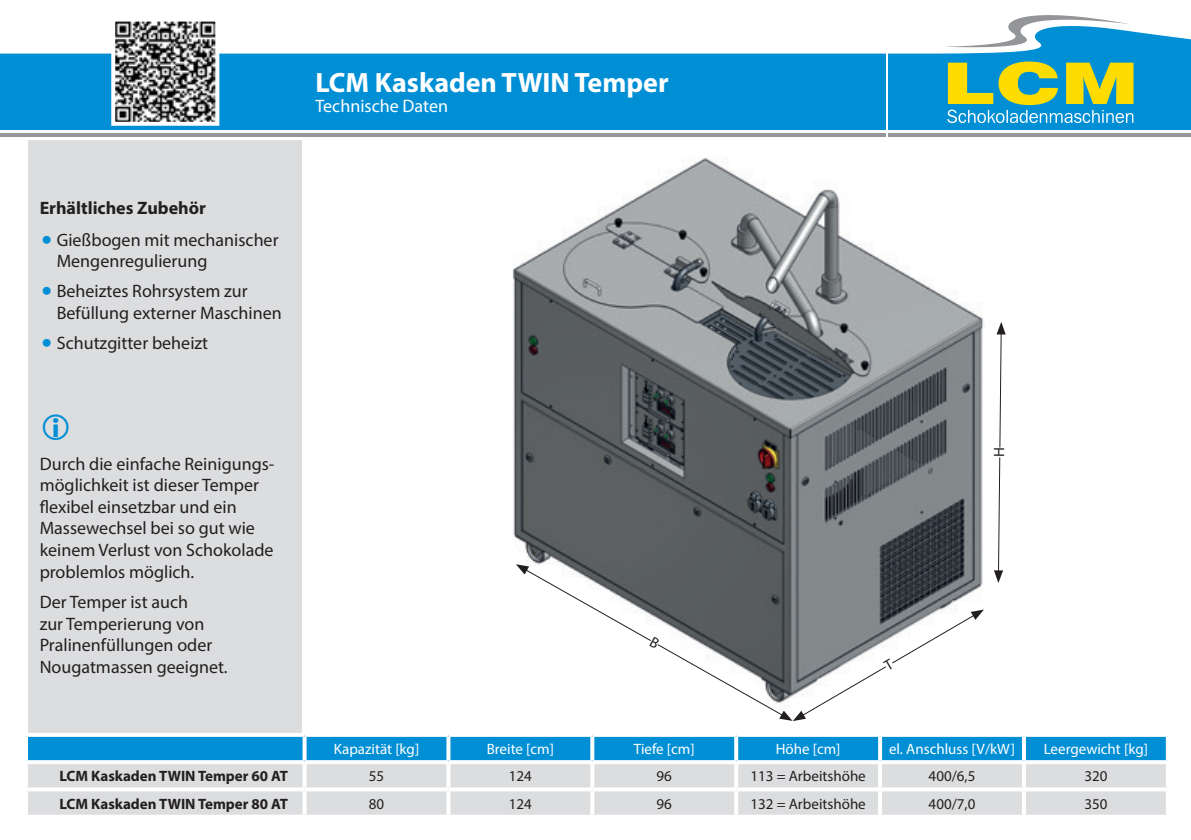
<style>
.page{position:relative;width:1191px;height:840px;background:#fff}
.page>*{position:absolute;margin:0;border:0;box-sizing:border-box;transform-origin:0 0}
.MASCHINE{font:700 28px "Myriad Pro";color:#fff}
.Beschreibung_Karten{font:18px/21.6px "Myriad Pro";color:#231f20}
.Beschreibung_Karten-2{font:700 18px "Myriad Pro";color:#231f20}
.Maschine_normal{font:18px "Myriad Pro";color:#fff}
.Tab_Header{font:15px "Myriad Pro";color:#fff}
.Tab_Text{font:15px "Myriad Pro";color:#231f20}
.Tab_Typ{font:700 15px "Myriad Pro";color:#231f20}
</style>
<div class="page">
<svg style="left:889px;top:15px;width:302px;height:115px"></svg>
<hr style="left:889px;top:133px;width:302px;height:4px;background:#939598">
<div style="left:0;top:53px;width:885px;height:77px;background:#008fd5"></div>
<hr style="left:0;top:133px;width:885px;height:4px;background:#939598">
<svg style="left:109px;top:21px;width:112px;height:107px;background:#848b8e"></svg>
<img style="left:513px;top:158px;width:493px;height:425px">
<div style="left:28px;top:140px;width:274px;height:592px;background:#dcdddf"></div>
<div style="left:28px;top:736px;width:1137px;height:23px;background:#008fd5"></div>
<div style="left:28px;top:764px;width:1137px;height:50px;background:#dcdddf"></div>
<svg style="left:734px;top:736px;width:4px;height:23px"></svg>
<svg style="left:446px;top:764px;width:4px;height:23px"></svg>
<hr style="left:590px;top:763px;width:4px;height:24px;background:#fff">
<hr style="left:734px;top:763px;width:4px;height:24px;background:#fff">
<hr style="left:878px;top:763px;width:4px;height:24px;background:#fff">
<hr style="left:1022px;top:763px;width:4px;height:24px;background:#fff">
<svg style="left:28px;top:787px;width:276px;height:4px"></svg>
<svg style="left:304px;top:787px;width:144px;height:4px"></svg>
<svg style="left:592px;top:787px;width:144px;height:4px"></svg>
<svg style="left:736px;top:787px;width:144px;height:4px"></svg>
<hr style="left:734px;top:791px;width:4px;height:23px;background:#fff">
<svg style="left:880px;top:787px;width:144px;height:4px"></svg>
<hr style="left:878px;top:791px;width:4px;height:23px;background:#fff">
<svg style="left:1024px;top:787px;width:142px;height:4px"></svg>
<hr style="left:1022px;top:791px;width:4px;height:23px;background:#fff">
<svg style="left:448px;top:787px;width:144px;height:4px"></svg>
<svg style="left:446px;top:791px;width:4px;height:23px"></svg>
<hr style="left:590px;top:791px;width:4px;height:23px;background:#fff">
<svg style="left:590px;top:736px;width:4px;height:23px"></svg>
<svg style="left:28px;top:814px;width:275px;height:1px"></svg>
<svg style="left:306px;top:814px;width:141px;height:1px"></svg>
<svg style="left:450px;top:814px;width:141px;height:1px"></svg>
<svg style="left:738px;top:814px;width:140px;height:1px"></svg>
<svg style="left:882px;top:814px;width:140px;height:1px"></svg>
<svg style="left:1026px;top:814px;width:140px;height:1px"></svg>
<svg style="left:302px;top:736px;width:4px;height:23px"></svg>
<svg style="left:446px;top:736px;width:4px;height:23px"></svg>
<svg style="left:594px;top:814px;width:141px;height:1px"></svg>
<svg style="left:878px;top:736px;width:4px;height:23px"></svg>
<svg style="left:1165px;top:736px;width:3px;height:23px"></svg>
<svg style="left:1024px;top:759px;width:144px;height:2px"></svg>
<svg style="left:1165px;top:764px;width:1px;height:23px"></svg>
<svg style="left:1165px;top:791px;width:1px;height:23px"></svg>
<svg style="left:302px;top:764px;width:4px;height:23px"></svg>
<svg style="left:302px;top:791px;width:4px;height:23px"></svg>
<svg style="left:28px;top:732px;width:274px;height:1px"></svg>
<svg style="left:26px;top:759px;width:278px;height:2px"></svg>
<svg style="left:304px;top:759px;width:144px;height:3px"></svg>
<svg style="left:448px;top:759px;width:144px;height:3px"></svg>
<svg style="left:592px;top:759px;width:144px;height:3px"></svg>
<svg style="left:736px;top:759px;width:144px;height:3px"></svg>
<svg style="left:880px;top:759px;width:144px;height:3px"></svg>
<hr style="left:1022px;top:736px;width:4px;height:23px;background:#fff">
<div style="left:991px;top:447px;width:14px;height:10px;background:#fff"></div>
<svg style="left:994px;top:321px;width:11px;height:261px"></svg>
<svg style="left:516px;top:564px;width:468px;height:156px"></svg>
<p class="MASCHINE" style="left:315px;top:65px;width:354px">LCM Kaskaden TWIN Temper</p>
<p class="Maschine_normal" style="left:315px;top:95px;width:134px">Technische Daten</p>
<p class="Beschreibung_Karten-2" style="left:40px;top:196px;width:168px">Erhältliches Zubehör</p>
<p class="Beschreibung_Karten" style="left:57px;top:228px;width:223px">Gießbogen mit mechanischer<br>Mengenregulierung</p>
<p class="Beschreibung_Karten" style="left:57px;top:280px;width:227px">Beheiztes Rohrsystem zur<br>Befüllung externer Maschinen</p>
<p class="Beschreibung_Karten" style="left:57px;top:332px;width:153px">Schutzgitter beheizt</p>
<p class="Beschreibung_Karten" style="left:40px;top:452px;width:236px">Durch die einfache Reinigungs&shy;möglichkeit ist dieser Temper flexibel einsetzbar und ein<br>Massewechsel bei so gut wie keinem Verlust von Schokolade problemlos möglich.</p>
<p class="Beschreibung_Karten" style="left:40px;top:590px;width:189px">Der Temper ist auch<br>zur Temperierung von<br>Pralinenfüllungen oder<br>Nougatmassen geeignet.</p>
<p class="Tab_Header" style="left:334px;top:739px;width:87px">Kapazität [kg]</p>
<p class="Tab_Header" style="left:487px;top:739px;width:69px">Breite [cm]</p>
<p class="Tab_Header" style="left:634px;top:739px;width:62px">Tiefe [cm]</p>
<p class="Tab_Header" style="left:775px;top:739px;width:66px">Höhe [cm]</p>
<p class="Tab_Header" style="left:889px;top:739px;width:127px">el. Anschluss [V/kW]</p>
<p class="Tab_Header" style="left:1043px;top:739px;width:106px">Leergewicht [kg]</p>
<p class="Tab_Typ" style="left:59px;top:766px;width:230px">LCM Kaskaden TWIN Temper 60 AT</p>
<p class="Tab_Text" style="left:369px;top:766px;width:17px">55</p>
<p class="Tab_Text" style="left:509px;top:766px;width:25px">124</p>
<p class="Tab_Text" style="left:656px;top:766px;width:17px">96</p>
<p class="Tab_Text" style="left:750px;top:766px;width:117px">113 = Arbeitshöhe</p>
<p class="Tab_Text" style="left:928px;top:766px;width:48px">400/6,5</p>
<p class="Tab_Text" style="left:1084px;top:766px;width:25px">320</p>
<p class="Tab_Typ" style="left:59px;top:793px;width:230px">LCM Kaskaden TWIN Temper 80 AT</p>
<p class="Tab_Text" style="left:369px;top:794px;width:17px">80</p>
<p class="Tab_Text" style="left:509px;top:794px;width:25px">124</p>
<p class="Tab_Text" style="left:656px;top:794px;width:17px">96</p>
<p class="Tab_Text" style="left:750px;top:794px;width:117px">132 = Arbeitshöhe</p>
<p class="Tab_Text" style="left:928px;top:794px;width:48px">400/7,0</p>
<p class="Tab_Text" style="left:1084px;top:794px;width:25px">350</p>
</div>
